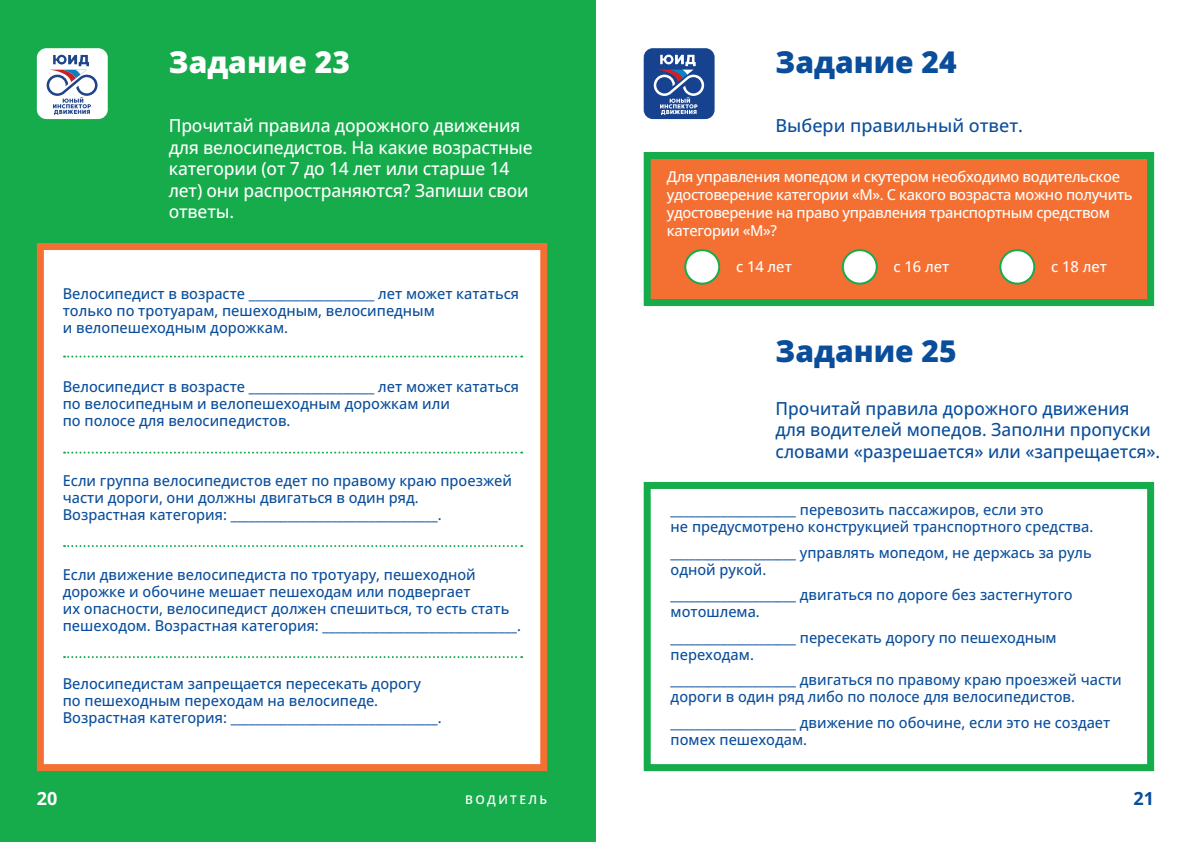
<style>
.page{position:relative;width:1191px;height:842px;background:#fff}
.page>*{position:absolute;margin:0;border:0;box-sizing:border-box;transform-origin:0 0}
.t1{font:800 30px "Open Sans";color:#0a4e9b}
.t2{font:800 30px "Open Sans";color:#fff}
.t3{font:500 18px/21.6px "Open Sans";letter-spacing:-.01em;color:#fff}
.t4{font:500 18px/21.6px "Open Sans";color:#0a4e9b;scale:.96 1}
.t5{font:500 18px "Open Sans";color:#0a4e9b}
.t6{font:700 18px "Open Sans";color:#fff}
.t7{font:700 18px "Open Sans";color:#0a4e9b}
.t8{font:500 15px/17px "Open Sans";color:#0a4e9b}
.t9{font:500 15px/18px "Open Sans";letter-spacing:-.025em;color:#fff}
.t10{font:600 12px "Open Sans";letter-spacing:.2em;color:#fff}
</style>
<div class="page">
<div style="left:643px;top:48px;width:71px;height:71px;background:#17428f;border-radius:9px"></div>
<svg style="left:653px;top:55px;width:51px;height:60px"></svg>
<div style="left:0;top:0;width:595px;height:842px;background:#16ab4b"></div>
<div style="left:37px;top:48px;width:71px;height:71px;background:#fff;border-radius:10px"></div>
<svg style="left:47px;top:55px;width:51px;height:60px"></svg>
<div style="left:37px;top:243px;width:510px;height:528px;background:#fff;border:7px solid #f37032"></div>
<svg style="left:64px;top:356px;width:458px;height:2px"></svg>
<svg style="left:64px;top:452px;width:458px;height:2px"></svg>
<svg style="left:64px;top:545px;width:458px;height:2px"></svg>
<svg style="left:64px;top:656px;width:458px;height:2px"></svg>
<div style="left:643px;top:482px;width:511px;height:289px;background:#fff;border:7px solid #16ab4b"></div>
<div style="left:643px;top:152px;width:511px;height:154px;background:#f37032;border:7px solid #16ab4b"></div>
<div style="left:685px;top:250px;width:34px;height:34px;background:#fff;border-radius:50%"></div>
<div style="left:684px;top:249px;width:36px;height:36px;border:2px solid #16ab4b;border-radius:50%"></div>
<div style="left:843px;top:250px;width:33px;height:34px;background:#fff;border-radius:50%"></div>
<div style="left:842px;top:249px;width:35px;height:36px;border:2px solid #16ab4b;border-radius:50%"></div>
<div style="left:1000px;top:250px;width:34px;height:34px;background:#fff;border-radius:50%"></div>
<div style="left:999px;top:249px;width:36px;height:36px;border:2px solid #16ab4b;border-radius:50%"></div>
<h1 class="t2" style="left:169px;top:42px;width:183px">Задание 23</h1>
<p class="t3" style="left:169px;top:114px;width:366px">Прочитай правила дорожного движения для велосипедистов. На какие возрастные категории (от 7 до 14 лет или старше 14 лет) они распространяются? Запиши свои ответы.</p>
<p class="t8" style="left:63px;top:284px;width:458px">Велосипедист в возрасте ____________________ лет может кататься только по тротуарам, пешеходным, велосипедным<br>и велопешеходным дорожкам.</p>
<p class="t8" style="left:63px;top:378px;width:458px">Велосипедист в возрасте ____________________ лет может кататься по велосипедным и велопешеходным дорожкам или<br>по полосе для велосипедистов.</p>
<p class="t8" style="left:63px;top:472px;width:451px">Если группа велосипедистов едет по правому краю проезжей части дороги, они должны двигаться в один ряд.<br>Возрастная категория: _________________________________.</p>
<p class="t8" style="left:63px;top:566px;width:460px">Если движение велосипедиста по тротуару, пешеходной дорожке и обочине мешает пешеходам или подвергает<br>их опасности, велосипедист должен спешиться, то есть стать пешеходом. Возрастная категория: _______________________________.</p>
<p class="t8" style="left:63px;top:675px;width:380px">Велосипедистам запрещается пересекать дорогу по пешеходным переходам на велосипеде.<br>Возрастная категория: _________________________________.</p>
<h1 class="t1" style="left:775px;top:42px;width:183px">Задание 24</h1>
<p class="t5" style="left:775px;top:113px;width:249px">Выбери правильный ответ.</p>
<p class="t9" style="left:667px;top:167px;width:467px">Для управления мопедом и скутером необходимо водительское удостоверение категории «М». С какого возраста можно получить удостоверение на право управления транспортным средством категории «М»?</p>
<p class="t9" style="left:736px;top:257px;width:57px">c 14 лет</p>
<p class="t9" style="left:893px;top:257px;width:57px">c 16 лет</p>
<p class="t9" style="left:1051px;top:257px;width:57px">c 18 лет</p>
<h1 class="t1" style="left:775px;top:331px;width:183px">Задание 25</h1>
<p class="t4" style="left:775px;top:397px;width:402px">Прочитай правила дорожного движения для водителей мопедов. Заполни пропуски словами «разрешается» или «запрещается».</p>
<p class="t8" style="left:670px;top:501px;width:424px">____________________ перевозить пассажиров, если это<br>не предусмотрено конструкцией транспортного средства.</p>
<p class="t8" style="left:670px;top:543px;width:423px">____________________ управлять мопедом, не держась за руль одной рукой.</p>
<p class="t8" style="left:670px;top:586px;width:403px">____________________ двигаться по дороге без застегнутого мотошлема.</p>
<p class="t8" style="left:670px;top:628px;width:387px">____________________ пересекать дорогу по пешеходным переходам.</p>
<p class="t8" style="left:670px;top:671px;width:453px">____________________ двигаться по правому краю проезжей части дороги в один ряд либо по полосе для велосипедистов.</p>
<p class="t8" style="left:670px;top:713px;width:441px">____________________ движение по обочине, если это не создает помех пешеходам.</p>
<p class="t6" style="left:37px;top:786px;width:22px">20</p>
<p class="t7" style="left:1133px;top:786px;width:22px">21</p>
<p class="t10" style="left:465px;top:792px;width:84px">ВОДИТЕЛЬ</p>
</div>
